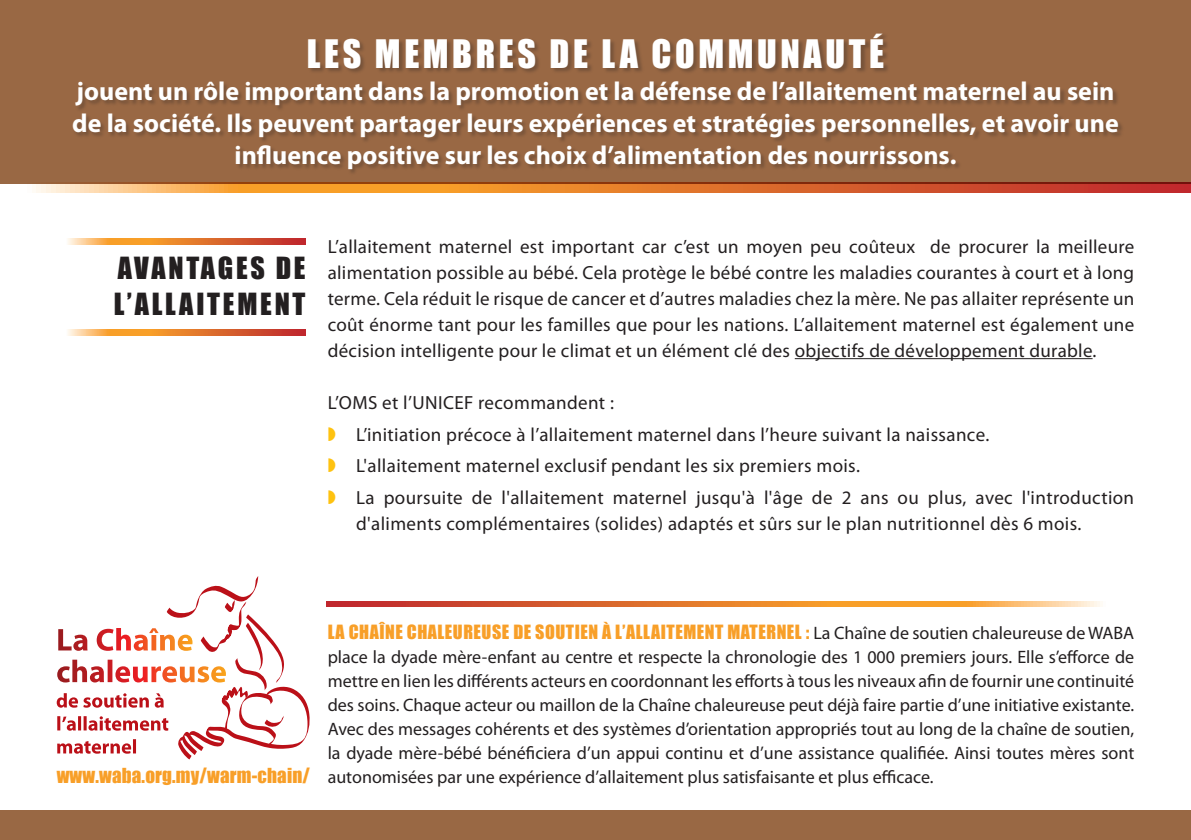
<style>
.page{position:relative;width:1191px;height:840px;background:#fff}
.page>*{position:absolute;margin:0;border:0;box-sizing:border-box;transform-origin:0 0}
.t1{font:36px "Impact";letter-spacing:.1em;color:#fff}
.t2{font:28px "Impact";letter-spacing:.095em;color:#231f20}
.t3{font:700 26px/32px "Myriad Pro";color:#fff;text-align:center}
.t4{font:19px/26px "Myriad Pro";letter-spacing:.02em;color:#231f20;text-align:justify}
.t5{font:19px "Impact";letter-spacing:.01em;color:#f89f28}
.t6{font:18px/24px "Myriad Pro";color:#231f20;text-align:justify}
.t7{font:18px "Impact";letter-spacing:.03em;color:#f89f28}
.s1{font-family:"Impact";color:#f89f28}
</style>
<div class="page">
<div style="left:0;top:0;width:1191px;height:183px;background:#996844"></div>
<svg style="left:0;top:183px;width:1191px;height:10px;background:#db7a3c"></svg>
<div style="left:0;top:809px;width:1191px;height:30px;background:#996844"></div>
<div style="left:71px;top:31px;width:1054px;height:145px;background:#231f20;opacity:.3"></div>
<svg style="left:326px;top:601px;width:774px;height:5px;background:#e37d3b"></svg>
<svg style="left:68px;top:238px;width:237px;height:6px"></svg>
<svg style="left:68px;top:329px;width:237px;height:6px"></svg>
<hr style="left:794px;top:358px;width:298px;height:1px;background:#231f20">
<svg style="left:57px;top:576px;width:253px;height:183px"></svg>
<h1 class="t1" style="left:307px;top:26px;width:578px">LES MEMBRES DE LA COMMUNAUTÉ</h1>
<p class="t3" style="left:72px;top:75px;width:1048px">jouent un rôle important dans la promotion et la défense de l’allaitement maternel au sein de la société. Ils peuvent partager leurs expériences et stratégies personnelles, et avoir une influence positive sur les choix d’alimentation des nourrissons.</p>
<h2 class="t2" style="left:118px;top:246px;width:51px">AVANTA</h2>
<h2 class="t2" style="left:218px;top:246px;width:73px">GES DE</h2>
<h2 class="t2" style="left:114px;top:282px;width:37px">L’ALLA</h2>
<h2 class="t2" style="left:196px;top:282px;width:29px">ITEMENT</h2>
<p class="t4" style="left:328px;top:233px;width:808px">L’allaitement maternel est important car c’est un moyen peu coûteux de procurer la meilleure alimentation possible au bébé. Cela protège le bébé contre les maladies courantes à court et à long terme. Cela réduit le risque de cancer et d’autres maladies chez la mère. Ne pas allaiter représente un coût énorme tant pour les familles que pour les nations. L’allaitement maternel est également une décision intelligente pour le climat et un élément clé des objectifs de développement durable.</p>
<p class="t4" style="left:356px;top:386px;width:779px;line-height:31.6px;text-align:left;text-indent:-28px">L’OMS et l’UNICEF recommandent :<br>L’initiation précoce à l’allaitement maternel dans l’heure suivant la naissance.<br>L'allaitement maternel exclusif pendant les six premiers mois.<br>La poursuite de l'allaitement maternel jusqu'à l'âge de 2 ans ou plus, avec l'introduction</p>
<p class="t4" style="left:356px;top:510px;width:727px">d'aliments complémentaires (solides) adaptés et sûrs sur le plan nutritionnel dès 6 mois.</p>
<p class="t5" style="left:57px;top:760px;width:255px">WWW.WABA.ORG.MY/WARM-CHAIN/</p>
<p class="t7" style="left:328px;top:617px;width:111px">LA CHAÎNE CHALEUREUSE</p>
<p class="t7" style="left:513px;top:617px;width:33px">DE SOUT</p>
<p class="t7" style="left:575px;top:617px;width:62px">IEN À L’ALLA</p>
<p class="t7" style="left:661px;top:617px;width:17px">ITEMENT</p>
<p class="t7" style="left:727px;top:617px;width:11px">MATERNEL</p>
<p class="t6" style="left:328px;top:620px;width:808px;text-indent:478px"><span class="s1">:</span> La Chaîne de soutien chaleureuse de WABA place la dyade mère-enfant au centre et respecte la chronologie des 1 000 premiers jours. Elle s’efforce de mettre en lien les différents acteurs en coordonnant les efforts à tous les niveaux afin de fournir une continuité des soins. Chaque acteur ou maillon de la Chaîne chaleureuse peut déjà faire partie d’une initiative existante.<br>Avec des messages cohérents et des systèmes d’orientation appropriés tout au long de la chaîne de soutien, la dyade mère-bébé bénéficiera d’un appui continu et d’une assistance qualifiée. Ainsi toutes mères sont autonomisées par une expérience d’allaitement plus satisfaisante et plus efficace.</p>
</div>
